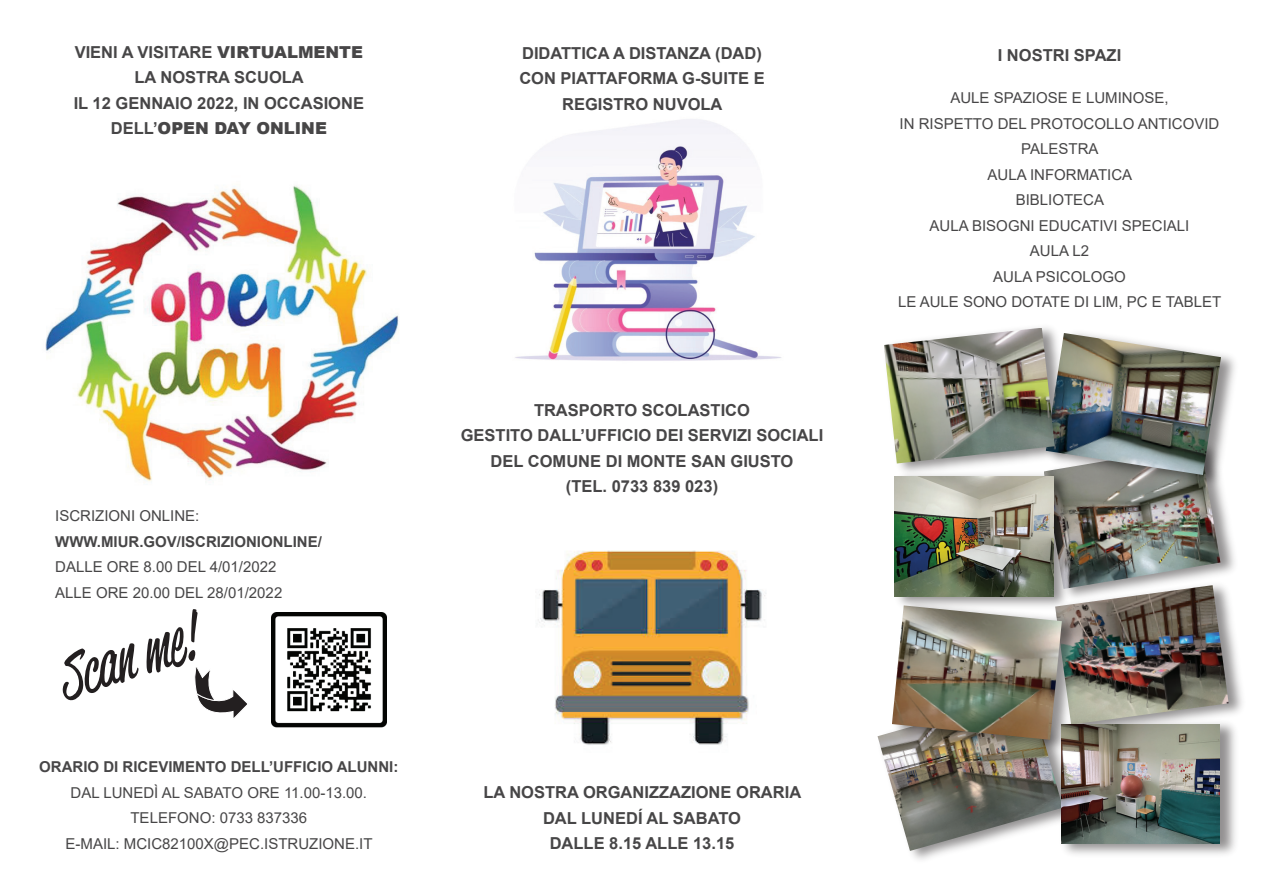
<style>
.page{position:relative;width:1263px;height:893px;background:#fff}
.page>*{position:absolute;margin:0;border:0;box-sizing:border-box;transform-origin:0 0}
.t1{font:italic 60.9px "Reklame Script";color:#231f20;scale:.88 1}
.t2{font:700 16.5px/25.5px "Arial";color:#474647;text-align:center}
.t3{font:15px/25.5px "Arial";color:#474647;text-align:center}
.t4{font:700 15px "Arial";color:#474647}
.s1{font-weight:900}
</style>
<div class="page">
<img style="left:538px;top:550px;width:228px;height:195px">
<img style="left:515px;top:119px;width:266px;height:242px">
<img style="left:45px;top:185px;width:354px;height:296px">
<img style="left:272px;top:612px;width:115px;height:116px">
<svg style="left:194px;top:667px;width:53px;height:51px"></svg>
<img style="left:877px;top:733px;width:180px;height:118px">
<img style="left:1229px;top:606px;width:13px;height:108px">
<img style="left:1083px;top:606px;width:146px;height:109px">
<img style="left:887px;top:606px;width:196px;height:150px">
<img style="left:892px;top:613px;width:170px;height:127px">
<img style="left:1074px;top:492px;width:161px;height:114px">
<img style="left:1074px;top:492px;width:146px;height:97px">
<img style="left:890px;top:492px;width:184px;height:121px">
<img style="left:894px;top:480px;width:159px;height:116px">
<img style="left:1041px;top:354px;width:194px;height:138px">
<img style="left:1077px;top:333px;width:144px;height:142px">
<img style="left:894px;top:327px;width:183px;height:153px">
<img style="left:884px;top:328px;width:171px;height:135px">
<img style="left:1057px;top:715px;width:179px;height:142px">
<img style="left:1061px;top:724px;width:159px;height:119px">
<p class="t2" style="left:74px;top:40px;width:292px">VIENI A VISITARE <span class="s1">VIRTUALMENTE<br></span>LA NOSTRA SCUOLA<br>IL 12 GENNAIO 2022, IN OCCASIONE<br>DELL’<span class="s1">OPEN DAY ONLINE</span></p>
<p class="t2" style="left:519px;top:40px;width:247px">DIDATTICA A DISTANZA (DAD)<br>CON PIATTAFORMA G-SUITE E<br>REGISTRO NUVOLA</p>
<p class="t3" style="left:55px;top:503px;width:146px">ISCRIZIONI ONLINE:</p>
<p class="t4" style="left:55px;top:531px;width:268px">WWW.MIUR.GOV/ISCRIZIONIONLINE/</p>
<p class="t3" style="left:55px;top:554px;width:229px;text-align:left">DALLE ORE 8.00 DEL 4/01/2022<br>ALLE ORE 20.00 DEL 28/01/2022</p>
<h1 class="t1" style="left:45px;top:640px;width:162px;rotate:-18deg">Scan me!</h1>
<p class="t4" style="left:39px;top:756px;width:361px">ORARIO DI RICEVIMENTO DELL’UFFICIO ALUNNI:</p>
<p class="t3" style="left:66px;top:779px;width:308px">DAL LUNEDÌ AL SABATO ORE 11.00-13.00.<br>TELEFONO: 0733 837336<br>E-MAIL: MCIC82100X@PEC.ISTRUZIONE.IT</p>
<p class="t2" style="left:461px;top:397px;width:364px">TRASPORTO SCOLASTICO<br>GESTITO DALL’UFFICIO DEI SERVIZI SOCIALI<br>DEL COMUNE DI MONTE SAN GIUSTO<br>(TEL. 0733 839 023)</p>
<p class="t2" style="left:483px;top:780px;width:319px">LA NOSTRA ORGANIZZAZIONE ORARIA<br>DAL LUNEDÍ AL SABATO<br>DALLE 8.15 ALLE 13.15</p>
<p class="t2" style="left:998px;top:43px;width:125px">I NOSTRI SPAZI</p>
<p class="t3" style="left:898px;top:85px;width:325px">AULE SPAZIOSE E LUMINOSE,<br>IN RISPETTO DEL PROTOCOLLO ANTICOVID<br>PALESTRA<br>AULA INFORMATICA<br>BIBLIOTECA<br>AULA BISOGNI EDUCATIVI SPECIALI<br>AULA L2<br>AULA PSICOLOGO<br>LE AULE SONO DOTATE DI LIM, PC E TABLET</p>
</div>
